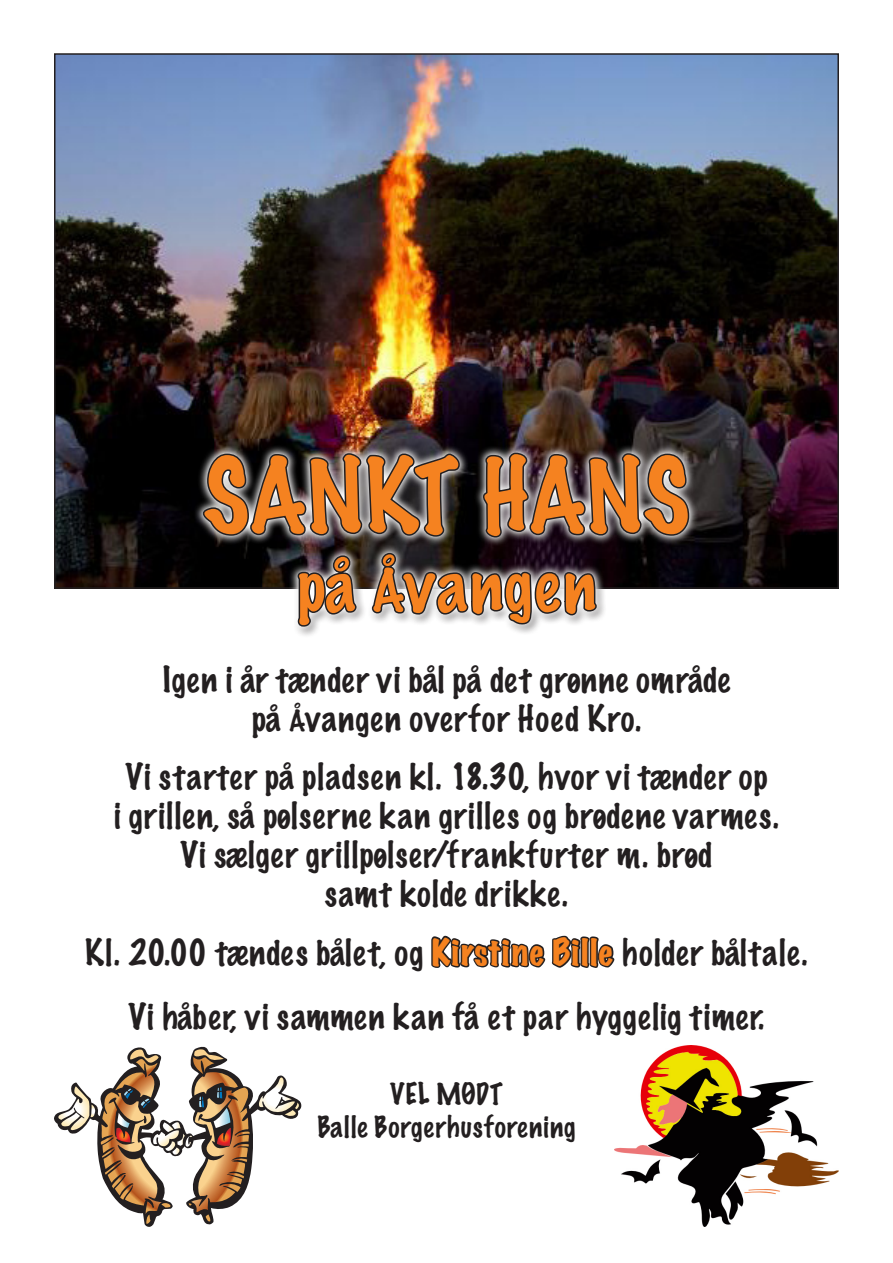
<style>
.page{position:relative;width:893px;height:1263px;background:#fff}
.page>*{position:absolute;margin:0;border:0;box-sizing:border-box;transform-origin:0 0}
.t1{font:100 93px "Marker Felt";color:#f58220}
.t2{font:100 66px "Marker Felt";letter-spacing:.03em;color:#f58220}
.t3{font:100 33px "Marker Felt";letter-spacing:.035em;color:#231f20}
.t4{font:100 33px "Marker Felt";color:#231f20}
.t5{font:100 27px "Marker Felt";letter-spacing:.035em;color:#231f20}
.s1{font-weight:400;font-stretch:expanded;color:#f58220}
</style>
<div class="page">
<img style="left:57px;top:56px;width:779px;height:530px">
<svg style="left:193px;top:443px;width:506px;height:146px;background:#151314"></svg>
<img style="left:201px;top:328px;width:490px;height:308px">
<svg style="left:54px;top:1047px;width:247px;height:180px"></svg>
<img style="left:615px;top:1046px;width:224px;height:181px">
<svg style="left:431px;top:935px;width:184px;height:33px"></svg>
<p class="t1" style="left:204px;top:422px;width:487px">SANKT HANS</p>
<p class="t2" style="left:297px;top:533px;width:300px">på Åvangen</p>
<p class="t4" style="left:163px;top:653px;width:569px">Igen i år tænder vi bål på det grønne område</p>
<p class="t3" style="left:252px;top:692px;width:391px">på Åvangen overfor Hoed Kro.</p>
<p class="t3" style="left:125px;top:751px;width:644px">Vi starter på pladsen kl. 18.30, hvor vi tænder op</p>
<p class="t3" style="left:114px;top:790px;width:666px">i grillen, så pølserne kan grilles og brødene varmes.</p>
<p class="t3" style="left:181px;top:829px;width:533px">Vi sælger grillpølser/frankfurter m. brød</p>
<p class="t3" style="left:325px;top:868px;width:245px">samt kolde drikke.</p>
<p class="t3" style="left:85px;top:926px;width:724px">Kl. 20.00 tændes bålet, og <span class="s1">Kirstine Bille</span> holder båltale.</p>
<p class="t3" style="left:129px;top:991px;width:637px">Vi håber, vi sammen kan få et par hyggelig timer.</p>
<p class="t5" style="left:390px;top:1073px;width:114px">VEL MØDT</p>
<p class="t5" style="left:317px;top:1106px;width:260px">Balle Borgerhusforening</p>
</div>
